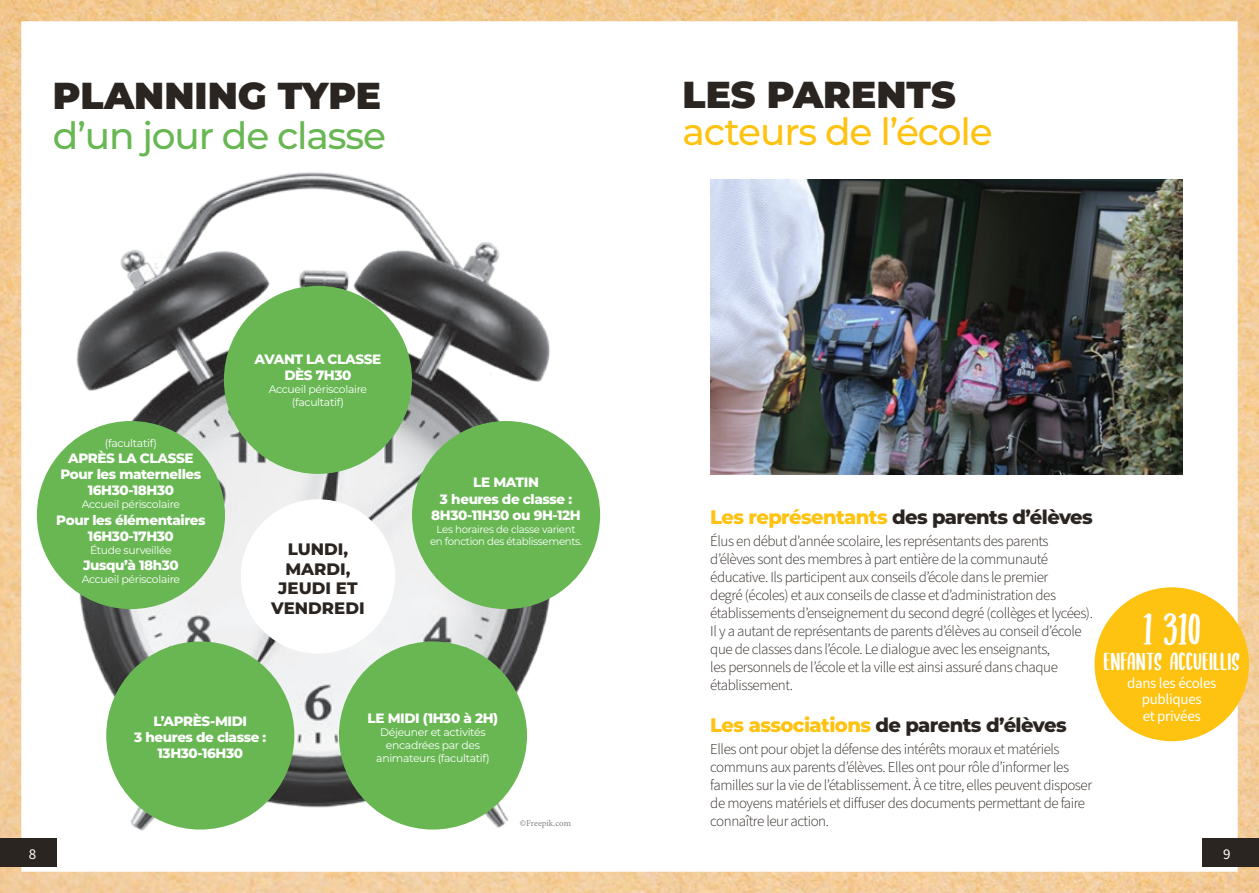
<style>
.page{position:relative;width:1259px;height:893px;background:#fff}
.page>*{position:absolute;margin:0;border:0;box-sizing:border-box;transform-origin:0 0}
.t1{font:45px "SUBSCRIBER";color:#fff}
.t2{font:900 37.5px "Montserrat";color:#2b2521}
.t3{font:500 37.5px "Montserrat";letter-spacing:-.03em;color:#68b753}
.t4{font:500 37.5px "Montserrat";letter-spacing:-.03em;color:#fec210}
.t5{font:30px "SUBSCRIBER";color:#fff}
.t6{font:800 19.5px "Montserrat";letter-spacing:-.03em;color:#2b2521}
.t7{font:800 16.65px/20px "Montserrat";color:#2b2521;text-align:center}
.t8{font:300 15px/18px "Source Sans Pro";letter-spacing:-.03em;color:#2b2521}
.t9{font:15px/16.5px "Source Sans Pro";letter-spacing:-.02em;color:#fff;text-align:center}
.t10{font:800 13.5px/16.2px "Montserrat";letter-spacing:-.03em;color:#fff;text-align:center}
.t11{font:10.8px/13px "Montserrat";letter-spacing:-.03em;color:#fff;text-align:center}
.t12{font:10.5px/12.6px "Montserrat";letter-spacing:-.03em;color:#fff;text-align:center}
.t13{font:9px "Minion Pro";letter-spacing:-.005em;color:#808285}
.s1{color:#fec210}
</style>
<div class="page">
<img style="left:0;top:0;width:1259px;height:893px">
<div style="left:1202px;top:838px;width:57px;height:29px;background:#2b2521"></div>
<div style="left:0;top:838px;width:56px;height:29px;background:#2b2521"></div>
<div style="left:241px;top:499px;width:154px;height:155px;background:#fff;border-radius:50%"></div>
<div style="left:224px;top:286px;width:188px;height:188px;background:#68b753;border-radius:50%"></div>
<div style="left:412px;top:421px;width:188px;height:188px;background:#68b753;border-radius:50%"></div>
<div style="left:37px;top:421px;width:188px;height:188px;background:#68b753;border-radius:50%"></div>
<div style="left:339px;top:641px;width:188px;height:188px;background:#68b753;border-radius:50%"></div>
<div style="left:106px;top:641px;width:188px;height:188px;background:#68b753;border-radius:50%"></div>
<div style="left:1094px;top:587px;width:155px;height:154px;background:#fec210;border-radius:50%"></div>
<img style="left:710px;top:180px;width:473px;height:294px">
<p class="t2" style="left:53px;top:67px;width:330px">PLANNING TYPE</p>
<p class="t3" style="left:53px;top:109px;width:334px">d’un jour de classe</p>
<p class="t11" style="left:105px;top:436px;width:53px">(facultatif)</p>
<p class="t10" style="left:68px;top:449px;width:127px">APRÈS LA CLASSE</p>
<p class="t10" style="left:61px;top:466px;width:142px">Pour les maternelles</p>
<p class="t10" style="left:88px;top:482px;width:88px">16H30-18H30</p>
<p class="t11" style="left:82px;top:498px;width:100px">Accueil périscolaire</p>
<p class="t10" style="left:56px;top:511px;width:151px">Pour les élémentaires</p>
<p class="t10" style="left:88px;top:527px;width:87px">16H30-17H30</p>
<p class="t11" style="left:90px;top:543px;width:83px">Étude surveillée</p>
<p class="t10" style="left:83px;top:557px;width:97px">Jusqu’à 18h30</p>
<p class="t11" style="left:82px;top:572px;width:100px">Accueil périscolaire</p>
<p class="t10" style="left:255px;top:350px;width:128px">AVANT LA CLASSE</p>
<p class="t10" style="left:284px;top:366px;width:69px">DÈS 7H30</p>
<p class="t11" style="left:269px;top:382px;width:100px">Accueil périscolaire (facultatif)</p>
<p class="t7" style="left:271px;top:538px;width:95px">LUNDI,<br>MARDI,<br>JEUDI ET<br>VENDREDI</p>
<p class="t10" style="left:473px;top:474px;width:67px">LE MATIN</p>
<p class="t10" style="left:431px;top:490px;width:151px">3 heures de classe :<br>8H30-11H30 ou 9H-12H</p>
<p class="t12" style="left:430px;top:522px;width:154px">Les horaires de classe varient en fonction des établissements.</p>
<p class="t10" style="left:153px;top:712px;width:95px">L’APRÈS-MIDI</p>
<p class="t10" style="left:134px;top:728px;width:134px">3 heures de classe :<br>13H30-16H30</p>
<p class="t10" style="left:368px;top:709px;width:132px">LE MIDI (1H30 à 2H)</p>
<p class="t11" style="left:376px;top:725px;width:115px">Déjeuner et activités encadrées par des animateurs (facultatif)</p>
<p class="t13" style="left:520px;top:817px;width:53px">©Freepik.com</p>
<p class="t2" style="left:682px;top:67px;width:275px">LES PARENTS</p>
<p class="t4" style="left:682px;top:106px;width:312px">acteurs de l’école</p>
<p class="t6" style="left:710px;top:503px;width:384px"><span class="s1">Les représentants</span> des parents d’élèves</p>
<p class="t8" style="left:710px;top:533px;width:384px">Élus en début d’année scolaire, les représentants des parents d’élèves sont des membres à part entière de la communauté éducative. Ils participent aux conseils d’école dans le premier<br>degré (écoles) et aux conseils de classe et d’administration des établissements d’enseignement du second degré (collèges et lycées).<br>Il y a autant de représentants de parents d’élèves au conseil d’école que de classes dans l’école. Le dialogue avec les enseignants,<br>les personnels de l’école et la ville est ainsi assuré dans chaque établissement.</p>
<p class="t6" style="left:710px;top:710px;width:358px"><span class="s1">Les associations</span> de parents d’élèves</p>
<p class="t8" style="left:710px;top:740px;width:383px">Elles ont pour objet la défense des intérêts moraux et matériels communs aux parents d’élèves. Elles ont pour rôle d’informer les familles sur la vie de l’établissement. À ce titre, elles peuvent disposer de moyens matériels et diffuser des documents permettant de faire connaître leur action.</p>
<p class="t1" style="left:1142px;top:599px;width:60px">1 310</p>
<p class="t5" style="left:1103px;top:640px;width:138px">ENFANTS ACCUEILLIS</p>
<p class="t9" style="left:1127px;top:675px;width:91px">dans les écoles publiques<br>et privées</p>
<p class="t9" style="left:29px;top:846px;width:9px">8</p>
<p class="t9" style="left:1223px;top:846px;width:9px">9</p>
</div>
